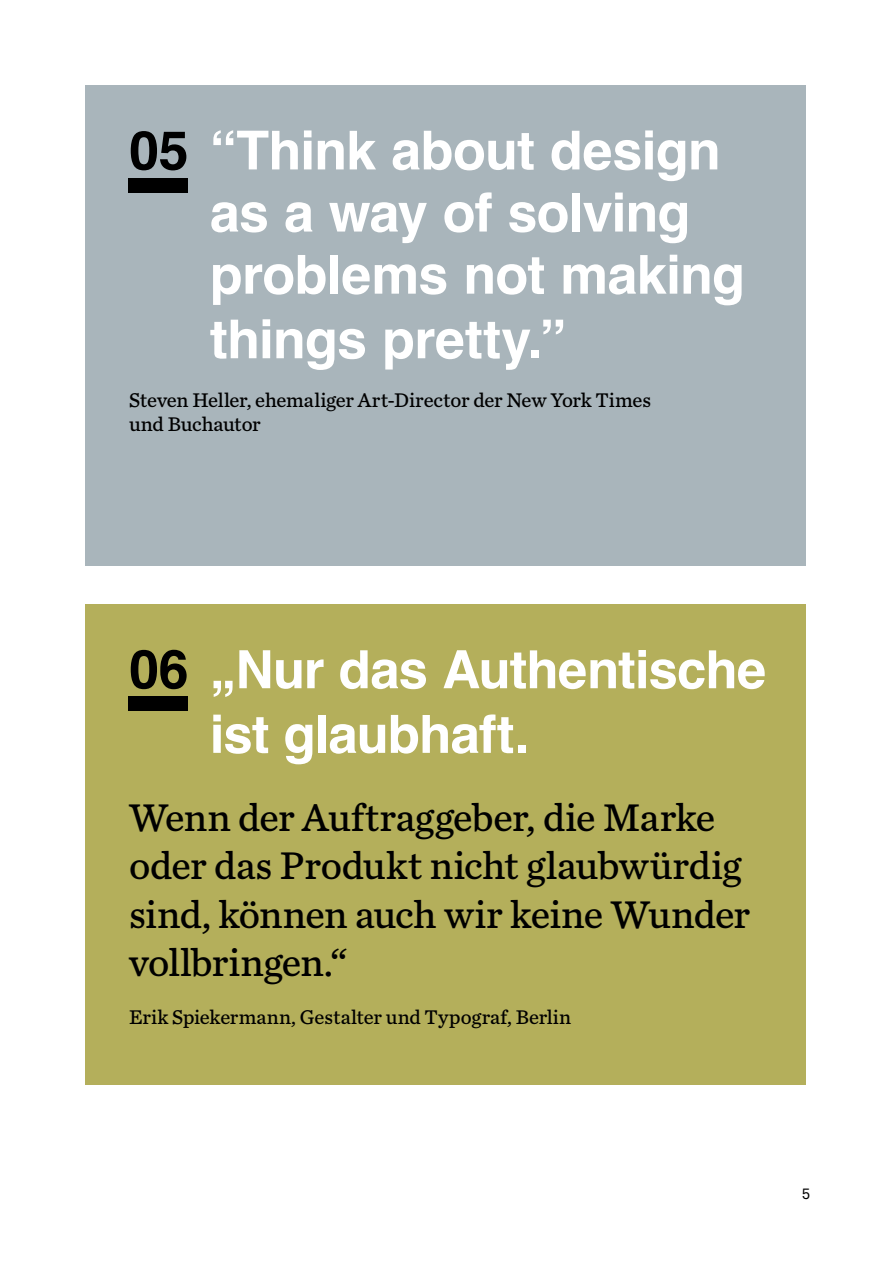
<style>
.page{position:relative;width:893px;height:1263px;background:#fff}
.page>*{position:absolute;margin:0;border:0;box-sizing:border-box;transform-origin:0 0}
.t1{font:700 53.85px/63px "Helvetica";letter-spacing:-.015em;color:#fff}
.t2{font:700 52.8px/64.7px "Helvetica";letter-spacing:-.015em;color:#fff}
.t3{font:40.35px/48.4px "Chronicle Text G4";letter-spacing:-.015em;color:#000}
.t4{font:20.7px/24.9px "Chronicle Text G4";letter-spacing:-.005em;color:#000}
.t5{font:15px "Akkurat";color:#000}
.s1{color:#000}
.s2{font-size:53.85px;color:#000}
</style>
<div class="page">
<div style="left:85px;top:85px;width:720px;height:480px;background:#a9b5bb"></div>
<div style="left:128px;top:178px;width:60px;height:14px;background:#000"></div>
<div style="left:85px;top:604px;width:720px;height:480px;background:#b4af5b"></div>
<div style="left:128px;top:697px;width:60px;height:14px;background:#000"></div>
<h1 class="t1" style="left:210px;top:120px;width:537px;text-indent:-81px"><span class="s1">05</span> “Think about design as a way of solving problems not making things pretty.”</h1>
<p class="t4" style="left:129px;top:386px;width:524px">Steven Heller, ehemaliger Art-Director der New York Times und Buchautor</p>
<h2 class="t2" style="left:210px;top:638px;width:558px;text-indent:-81px"><span class="s2">06</span> „Nur das Authentische ist glaubhaft.</h2>
<h3 class="t3" style="left:129px;top:791px;width:623px">Wenn der Auftraggeber, die Marke oder das Produkt nicht glaubwürdig sind, können auch wir keine Wunder vollbringen.“</h3>
<p class="t4" style="left:129px;top:1004px;width:444px">Erik Spiekermann, Gestalter und Typograf, Berlin</p>
<p class="t5" style="left:802px;top:1184px;width:10px">5</p>
</div>
